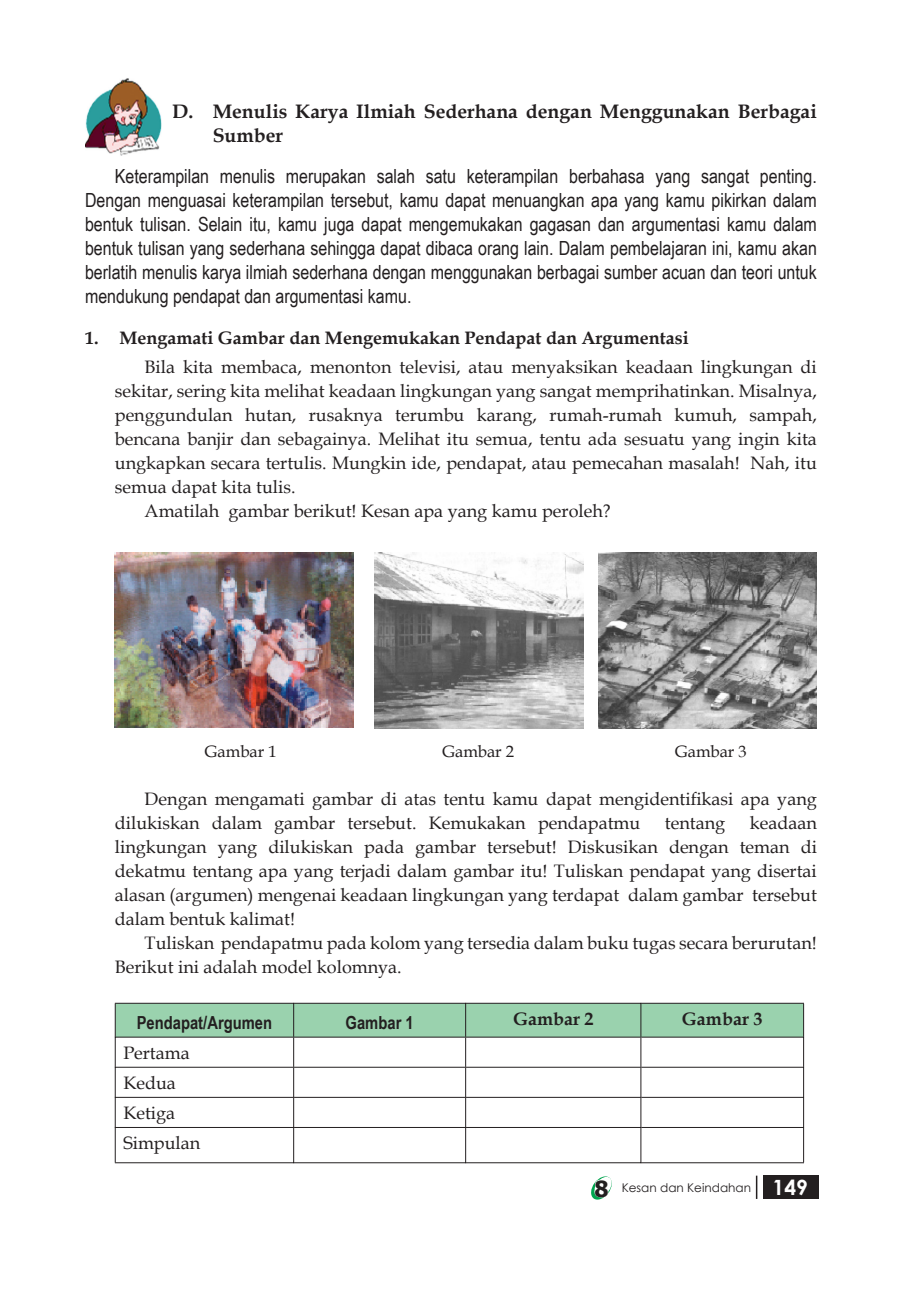
<style>
.page{position:relative;width:919px;height:1289px;background:#fff}
.page>*{position:absolute;margin:0;border:0;box-sizing:border-box;transform-origin:0 0}
.pengantar_2{font:19.5px/24px "Arial Narrow";color:#231f20;text-align:justify}
.sub_bab{font:700 19.5px/24px "Book Antiqua";color:#231f20}
.isi_2{font:18px/24px "Book Antiqua";color:#231f20;text-align:justify}
.sub_sub_bab{font:700 18px "Book Antiqua";color:#231f20}
.Isi{font:18px "Book Antiqua";color:#231f20}
.Isi-2{font:700 18px "Arial Narrow";color:#231f20}
.Isi-3{font:700 18px "Book Antiqua";color:#231f20}
.isi_2-2{font:16.5px "Book Antiqua";color:#231f20}
.t1{font:12px "Century Gothic";color:#231f20}
.s1{font-family:"Tahoma";font-weight:700;font-size:22.2px}
.s2{font-weight:700;font-size:21px;color:#fff}
</style>
<div class="page">
<div style="left:763px;top:1175px;width:55px;height:23px;background:#231f20"></div>
<hr style="left:755px;top:1175px;width:2px;height:23px;background:#231f20">
<svg style="left:591px;top:1176px;width:21px;height:24px"></svg>
<img style="left:85px;top:78px;width:77px;height:78px">
<hr style="left:115px;top:1097px;width:1px;height:30px;background:#231f20">
<hr style="left:293px;top:1097px;width:1px;height:30px;background:#231f20">
<hr style="left:465px;top:1097px;width:1px;height:30px;background:#231f20">
<hr style="left:640px;top:1097px;width:1px;height:30px;background:#231f20">
<svg style="left:115px;top:1002px;width:689px;height:95px"></svg>
<hr style="left:803px;top:1097px;width:1px;height:30px;background:#231f20">
<hr style="left:115px;top:1127px;width:1px;height:35px;background:#231f20">
<hr style="left:115px;top:1127px;width:179px;height:1px;background:#231f20">
<hr style="left:115px;top:1162px;width:178px;height:1px;background:#231f20">
<hr style="left:293px;top:1127px;width:1px;height:36px;background:#231f20">
<hr style="left:294px;top:1127px;width:172px;height:1px;background:#231f20">
<hr style="left:294px;top:1162px;width:171px;height:1px;background:#231f20">
<hr style="left:465px;top:1127px;width:1px;height:36px;background:#231f20">
<hr style="left:466px;top:1127px;width:175px;height:1px;background:#231f20">
<hr style="left:466px;top:1162px;width:174px;height:1px;background:#231f20">
<hr style="left:640px;top:1127px;width:1px;height:36px;background:#231f20">
<hr style="left:641px;top:1127px;width:162px;height:1px;background:#231f20">
<hr style="left:803px;top:1127px;width:1px;height:35px;background:#231f20">
<hr style="left:641px;top:1162px;width:162px;height:1px;background:#231f20">
<img style="left:115px;top:552px;width:238px;height:175px">
<img style="left:374px;top:552px;width:209px;height:176px">
<img style="left:598px;top:552px;width:218px;height:176px">
<p class="sub_bab" style="left:213px;top:99px;width:605px;text-indent:-40px">D. Menulis Karya Ilmiah Sederhana dengan Menggunakan Berbagai<br>Sumber</p>
<p class="pengantar_2" style="left:85px;top:164px;width:733px;text-indent:30px">Keterampilan menulis merupakan salah satu keterampilan berbahasa yang sangat penting.<br>Dengan menguasai keterampilan tersebut, kamu dapat menuangkan apa yang kamu pikirkan dalam bentuk tulisan. Selain itu, kamu juga dapat mengemukakan gagasan dan argumentasi kamu dalam bentuk tulisan yang sederhana sehingga dapat dibaca orang lain. Dalam pembelajaran ini, kamu akan berlatih menulis karya ilmiah sederhana dengan menggunakan berbagai sumber acuan dan teori untuk mendukung pendapat dan argumentasi kamu.</p>
<p class="sub_sub_bab" style="left:85px;top:326px;width:605px">1. Mengamati Gambar dan Mengemukakan Pendapat dan Argumentasi</p>
<p class="isi_2" style="left:115px;top:354px;width:703px;text-indent:30px">Bila kita membaca, menonton televisi, atau menyaksikan keadaan lingkungan di sekitar, sering kita melihat keadaan lingkungan yang sangat memprihatinkan. Misalnya, penggundulan hutan, rusaknya terumbu karang, rumah-rumah kumuh, sampah, bencana banjir dan sebagainya. Melihat itu semua, tentu ada sesuatu yang ingin kita ungkapkan secara tertulis. Mungkin ide, pendapat, atau pemecahan masalah! Nah, itu semua dapat kita tulis.</p>
<p class="isi_2" style="left:145px;top:498px;width:467px">Amatilah gambar berikut! Kesan apa yang kamu peroleh?</p>
<p class="isi_2-2" style="left:205px;top:739px;width:73px">Gambar 1</p>
<p class="isi_2-2" style="left:442px;top:739px;width:73px">Gambar 2</p>
<p class="isi_2-2" style="left:675px;top:739px;width:73px">Gambar 3</p>
<p class="isi_2" style="left:115px;top:786px;width:703px;text-indent:30px">Dengan mengamati gambar di atas tentu kamu dapat mengidentifikasi apa yang dilukiskan dalam gambar tersebut. Kemukakan pendapatmu</p>
<p class="isi_2" style="left:115px;top:810px;width:703px;text-indent:634px">keadaan lingkungan yang dilukiskan pada gambar tersebut! Diskusikan dengan teman di dekatmu tentang apa yang terjadi dalam gambar itu! Tuliskan pendapat yang disertai alasan (argumen) mengenai keadaan lingkungan yang terdapat dalam gambar tersebut dalam bentuk kalimat!</p>
<p class="isi_2" style="left:115px;top:930px;width:703px;text-indent:30px">Tuliskan pendapatmu pada kolom yang tersedia dalam buku tugas secara berurutan!<br>Berikut ini adalah model kolomnya.</p>
<p class="Isi-2" style="left:137px;top:1008px;width:137px">Pendapat/Argumen</p>
<p class="Isi-2" style="left:345px;top:1008px;width:70px">Gambar 1</p>
<p class="Isi-3" style="left:513px;top:1006px;width:82px">Gambar 2</p>
<p class="Isi-3" style="left:682px;top:1006px;width:82px">Gambar 3</p>
<p class="Isi" style="left:123px;top:1040px;width:68px">Pertama</p>
<p class="Isi" style="left:123px;top:1070px;width:54px">Kedua</p>
<p class="Isi" style="left:123px;top:1100px;width:53px">Ketiga</p>
<p class="Isi" style="left:123px;top:1130px;width:78px">Simpulan</p>
<p class="isi_2" style="left:664px;top:810px;width:62px">tentang</p>
<p class="t1" style="left:594px;top:1178px;width:215px"><span class="s1">8</span> Kesan dan Keindahan <span class="s2">149</span></p>
</div>
